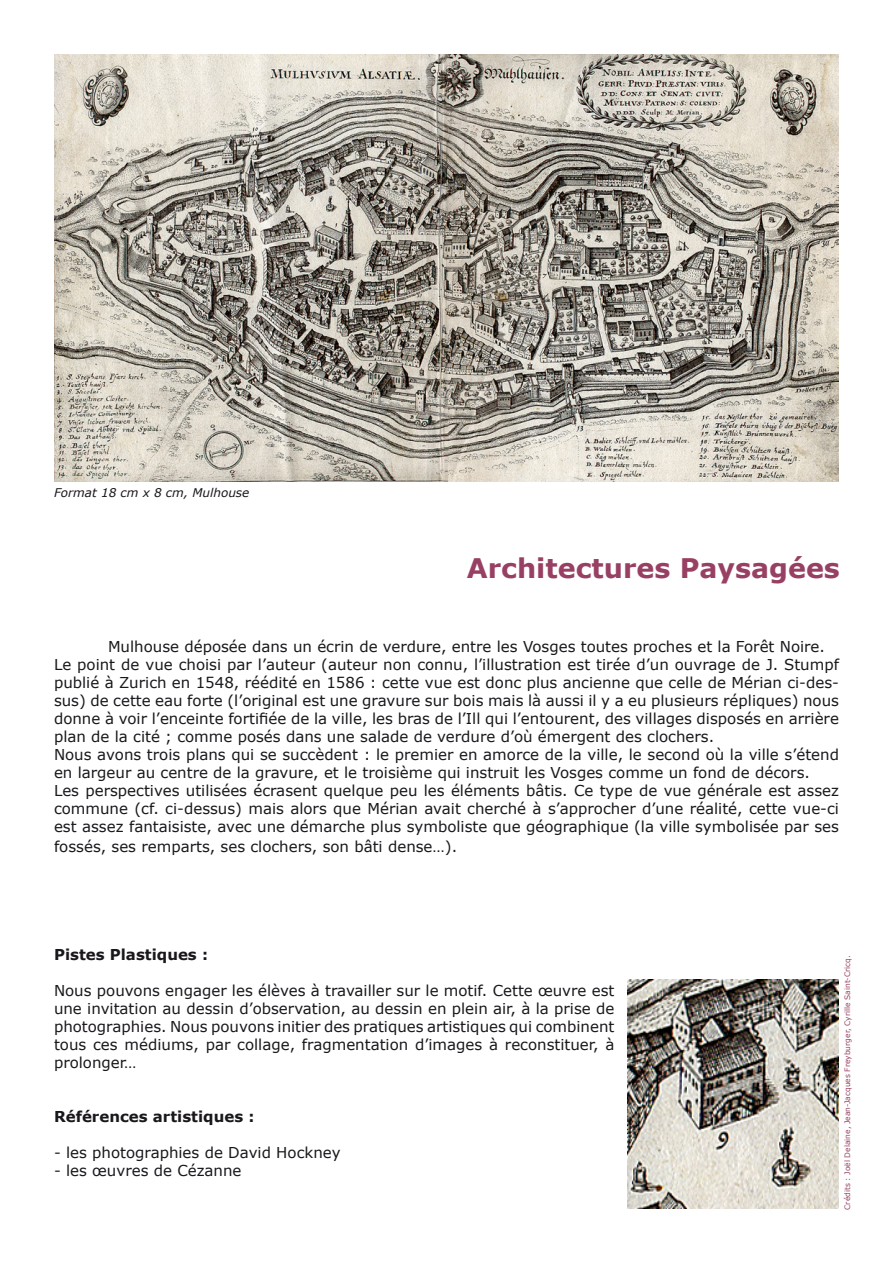
<style>
.page{position:relative;width:893px;height:1263px;background:#fff}
.page>*{position:absolute;margin:0;border:0;box-sizing:border-box;transform-origin:0 0}
.t1{font:700 27px "Verdana";color:#984063}
.t2{font:15px/18px "Verdana";color:#1a171c}
.t3{font:700 15px "Verdana";color:#1a171c}
.t4{font:italic 12px "Verdana";color:#1a171c}
.t5{font:7.5px "Verdana";color:#984063}
</style>
<div class="page">
<img style="left:54px;top:54px;width:785px;height:428px">
<img style="left:627px;top:979px;width:212px;height:230px">
<p class="t4" style="left:54px;top:485px;width:197px">Format 18 cm x 8 cm, Mulhouse</p>
<h1 class="t1" style="left:467px;top:551px;width:375px">Architectures Paysagées</h1>
<p class="t2" style="left:54px;top:637px;width:786px;text-indent:54px">Mulhouse déposée dans un écrin de verdure, entre les Vosges toutes proches et la Forêt Noire.<br>Le point de vue choisi par l’auteur (auteur non connu, l’illustration est tirée d’un ouvrage de J. Stumpf publié à Zurich en 1548, réédité en 1586 : cette vue est donc plus ancienne que celle de Mérian ci-des&shy;sus) de cette eau forte (l’original est une gravure sur bois mais là aussi il y a eu plusieurs répliques) nous donne à voir l’enceinte fortifiée de la ville, les bras de l’Ill qui l’entourent, des villages disposés en arrière plan de la cité ; comme posés dans une salade de verdure d’où émergent des clochers.<br>Nous avons trois plans qui se succèdent : le premier en amorce de la ville, le second où la ville s’étend en largeur au centre de la gravure, et le troisième qui instruit les Vosges comme un fond de décors.<br>Les perspectives utilisées écrasent quelque peu les éléments bâtis. Ce type de vue générale est assez commune (cf. ci-dessus) mais alors que Mérian avait cherché à s’approcher d’une réalité, cette vue-ci est assez fantaisiste, avec une démarche plus symboliste que géographique (la ville symbolisée par ses</p>
<p class="t2" style="left:54px;top:837px;width:405px">fossés, ses remparts, ses clochers, son bâti dense…).</p>
<p class="t3" style="left:54px;top:945px;width:156px">Pistes Plastiques :</p>
<p class="t2" style="left:54px;top:981px;width:562px;text-align:justify">Nous pouvons engager les élèves à travailler sur le motif. Cette œuvre est une invitation au dessin d’observation, au dessin en plein air, à la prise de photographies. Nous pouvons initier des pratiques artistiques qui combinent tous ces médiums, par collage, fragmentation d’images à reconstituer, à prolonger…</p>
<p class="t3" style="left:54px;top:1107px;width:202px">Références artistiques :</p>
<p class="t2" style="left:54px;top:1143px;width:288px">- les photographies de David Hockney</p>
<p class="t2" style="left:54px;top:1161px;width:189px">- les œuvres de Cézanne</p>
<p class="t5" style="left:843px;top:1210px;width:256px;rotate:-90deg">Crédits : Joël Delaine, Jean-Jacques Freyburger, Cyrille Saint-Cricq.</p>
</div>
